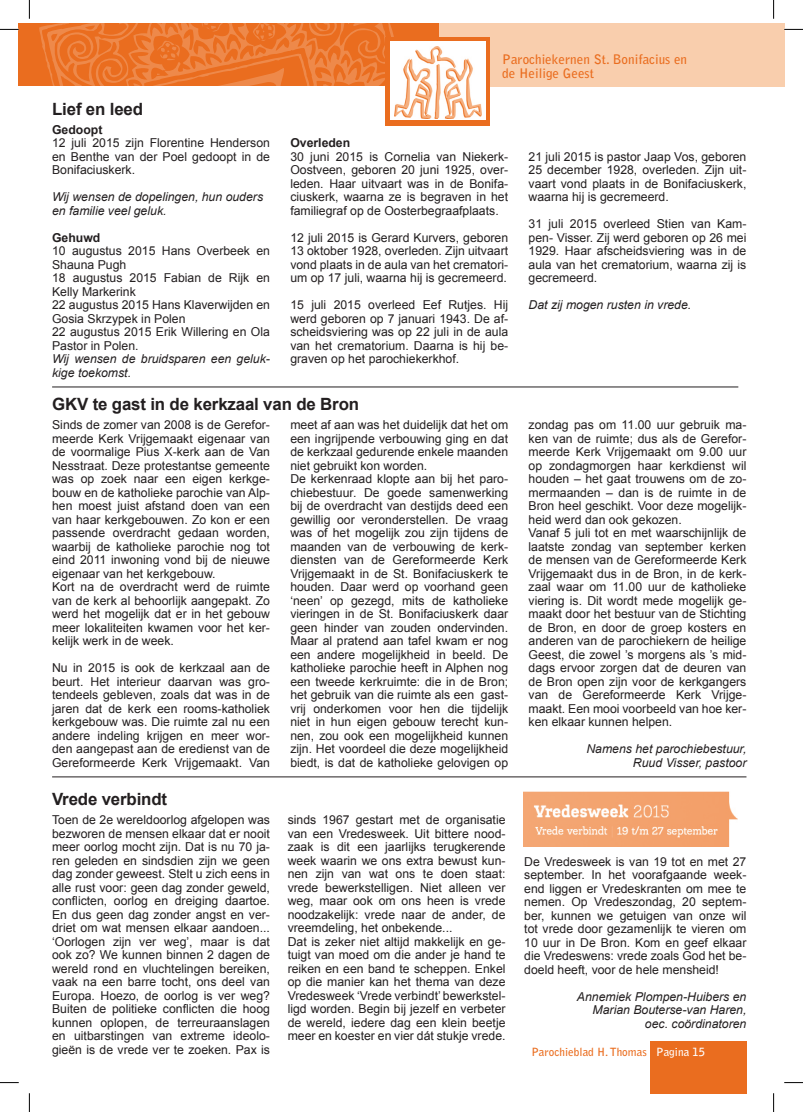
<style>
.page{position:relative;width:803px;height:1112px;background:#fff}
.page>*{position:absolute;margin:0;border:0;box-sizing:border-box;transform-origin:0 0}
.t1{font:700 16.88px "Arial";letter-spacing:-.01em;color:#231f20}
.t2{font:700 13.12px/13.8px "Bell Gothic Std";color:#ea6d1f}
.t3{font:12.25px/13.5px "Arial";color:#231f20;text-align:justify}
.t4{font:italic 12.25px/13.5px "Arial";color:#231f20}
.t5{font:700 12.25px "Arial";color:#231f20}
.t6{font:700 11.25px "Bell Gothic Std";color:#ea6d1f}
.s1{color:#fff}
</style>
<div class="page">
<div style="left:651px;top:1040px;width:96px;height:52px;background:#ea6d1f"></div>
<div style="left:439px;top:24px;width:345px;height:63px;background:#f9cead"></div>
<div style="left:19px;top:24px;width:420px;height:62px;background:#ea6d1f"></div>
<svg style="left:39px;top:23px;width:367px;height:64px"></svg>
<div style="left:386px;top:37px;width:104px;height:88px;background:#ea6d1f"></div>
<div style="left:390px;top:42px;width:95px;height:78px;background:#fff"></div>
<img style="left:394px;top:47px;width:88px;height:71px">
<hr style="left:52px;top:386px;width:686px;height:1px;background:#231f20">
<hr style="left:52px;top:776px;width:694px;height:1px;background:#231f20">
<img style="left:524px;top:791px;width:213px;height:55px">
<svg style="left:0;top:29px;width:19px;height:1px"></svg>
<svg style="left:784px;top:29px;width:19px;height:1px"></svg>
<svg style="left:0;top:1082px;width:19px;height:1px"></svg>
<svg style="left:784px;top:1082px;width:19px;height:1px"></svg>
<svg style="left:29px;top:0;width:1px;height:19px"></svg>
<svg style="left:29px;top:1093px;width:1px;height:18px"></svg>
<svg style="left:773px;top:0;width:1px;height:19px"></svg>
<svg style="left:773px;top:1093px;width:1px;height:18px"></svg>
<h1 class="t1" style="left:52px;top:97px;width:92px">Lief en leed</h1>
<p class="t5" style="left:52px;top:121px;width:52px">Gedoopt</p>
<p class="t3" style="left:52px;top:136px;width:219px">12 juli 2015 zijn Florentine Henderson en Benthe van der Poel gedoopt in de Bonifaciuskerk.</p>
<p class="t4" style="left:52px;top:190px;width:212px">Wij wensen de dopelingen, hun ouders en familie veel geluk.</p>
<p class="t5" style="left:52px;top:229px;width:50px">Gehuwd</p>
<p class="t3" style="left:52px;top:244px;width:219px;text-align:left">10 augustus 2015 Hans Overbeek en<br>Shauna Pugh<br>18 augustus 2015 Fabian de Rijk en<br>Kelly Markerink<br>22 augustus 2015 Hans Klaverwijden en<br>Gosia Skrzypek in Polen<br>22 augustus 2015 Erik Willering en Ola<br>Pastor in Polen.</p>
<p class="t4" style="left:52px;top:352px;width:219px">Wij wensen de bruidsparen een geluk&shy;kige toekomst.</p>
<p class="t2" style="left:502px;top:52px;width:186px">Parochiekernen St. Bonifacius en de Heilige Geest</p>
<p class="t5" style="left:290px;top:134px;width:61px">Overleden</p>
<p class="t3" style="left:290px;top:149px;width:219px">30 juni 2015 is Cornelia van Niekerk-Oostveen, geboren 20 juni 1925, over&shy;leden. Haar uitvaart was in de Bonifa&shy;ciuskerk, waarna ze is begraven in het familiegraf op de Oosterbegraafplaats.</p>
<p class="t3" style="left:290px;top:230px;width:219px">12 juli 2015 is Gerard Kurvers, geboren 13 oktober 1928, overleden. Zijn uitvaart vond plaats in de aula van het crematori&shy;um op 17 juli, waarna hij is gecremeerd.</p>
<p class="t3" style="left:290px;top:298px;width:219px">15 juli 2015 overleed Eef Rutjes. Hij werd geboren op 7 januari 1943. De af&shy;scheidsviering was op 22 juli in de aula van het crematorium. Daarna is hij be&shy;graven op het parochiekerkhof.</p>
<p class="t3" style="left:528px;top:149px;width:219px">21 juli 2015 is pastor Jaap Vos, geboren 25 december 1928, overleden. Zijn uit&shy;vaart vond plaats in de Bonifaciuskerk, waarna hij is gecremeerd.</p>
<p class="t3" style="left:528px;top:217px;width:219px">31 juli 2015 overleed Stien van Kam&shy;pen- Visser. Zij werd geboren op 26 mei 1929. Haar afscheidsviering was in de aula van het crematorium, waarna zij is gecremeerd.</p>
<p class="t4" style="left:528px;top:298px;width:164px">Dat zij mogen rusten in vrede.</p>
<h1 class="t1" style="left:52px;top:392px;width:308px">GKV te gast in de kerkzaal van de Bron</h1>
<p class="t3" style="left:52px;top:418px;width:219px;text-align:left">Sinds de zomer van 2008 is de Gerefor&shy;meerde Kerk Vrijgemaakt eigenaar van de voormalige Pius X-kerk aan de Van Nesstraat. Deze protestantse gemeente was op zoek naar een eigen kerkge&shy;bouw en de katholieke parochie van Alp&shy;hen moest juist afstand doen van een van haar kerkgebouwen. Zo kon er een passende overdracht gedaan worden, waarbij de katholieke parochie nog tot eind 2011 inwoning vond bij de nieuwe eigenaar van het kerkgebouw.<br>Kort na de overdracht werd de ruimte van de kerk al behoorlijk aangepakt. Zo werd het mogelijk dat er in het gebouw meer lokaliteiten kwamen voor het ker&shy;kelijk werk in de week.</p>
<p class="t3" style="left:52px;top:661px;width:219px">Nu in 2015 is ook de kerkzaal aan de beurt. Het interieur daarvan was gro&shy;tendeels gebleven, zoals dat was in de jaren dat de kerk een rooms-katholiek kerkgebouw was. Die ruimte zal nu een andere indeling krijgen en meer wor&shy;den aangepast aan de eredienst van de Gereformeerde Kerk Vrijgemaakt. Van</p>
<p class="t3" style="left:290px;top:418px;width:219px;text-align:left">meet af aan was het duidelijk dat het om een ingrijpende verbouwing ging en dat de kerkzaal gedurende enkele maanden niet gebruikt kon worden.<br>De kerkenraad klopte aan bij het paro&shy;chiebestuur. De goede samenwerking bij de overdracht van destijds deed een gewillig oor veronderstellen. De vraag was of het mogelijk zou zijn tijdens de maanden van de verbouwing de kerk&shy;diensten van de Gereformeerde Kerk Vrijgemaakt in de St. Bonifaciuskerk te houden. Daar werd op voorhand geen ‘neen’ op gezegd, mits de katholieke vieringen in de St. Bonifaciuskerk daar geen hinder van zouden ondervinden.<br>Maar al pratend aan tafel kwam er nog een andere mogelijkheid in beeld. De katholieke parochie heeft in Alphen nog een tweede kerkruimte: die in de Bron; het gebruik van die ruimte als een gast&shy;vrij onderkomen voor hen die tijdelijk niet in hun eigen gebouw terecht kun&shy;nen, zou ook een mogelijkheid kunnen zijn. Het voordeel die deze mogelijkheid biedt, is dat de katholieke gelovigen op</p>
<p class="t3" style="left:528px;top:418px;width:219px;text-align:left">zondag pas om 11.00 uur gebruik ma&shy;ken van de ruimte; dus als de Gerefor&shy;meerde Kerk Vrijgemaakt om 9.00 uur op zondagmorgen haar kerkdienst wil houden – het gaat trouwens om de zo&shy;mermaanden – dan is de ruimte in de Bron heel geschikt. Voor deze mogelijk&shy;heid werd dan ook gekozen.<br>Vanaf 5 juli tot en met waarschijnlijk de laatste zondag van september kerken de mensen van de Gereformeerde Kerk Vrijgemaakt dus in de Bron, in de kerk&shy;zaal waar om 11.00 uur de katholieke viering is. Dit wordt mede mogelijk ge&shy;maakt door het bestuur van de Stichting de Bron, en door de groep kosters en anderen van de parochiekern de heilige Geest, die zowel ’s morgens als ’s mid&shy;dags ervoor zorgen dat de deuren van de Bron open zijn voor de kerkgangers van de Gereformeerde Kerk Vrijge&shy;maakt. Een mooi voorbeeld van hoe ker&shy;ken elkaar kunnen helpen.</p>
<p class="t4" style="left:586px;top:742px;width:162px;text-align:right">Namens het parochiebestuur,<br>Ruud Visser, pastoor</p>
<h1 class="t1" style="left:52px;top:787px;width:117px">Vrede verbindt</h1>
<p class="t3" style="left:52px;top:812px;width:219px">Toen de 2e wereldoorlog afgelopen was bezworen de mensen elkaar dat er nooit meer oorlog mocht zijn. Dat is nu 70 ja&shy;ren geleden en sindsdien zijn we geen dag zonder geweest. Stelt u zich eens in alle rust voor: geen dag zonder geweld, conflicten, oorlog en dreiging daartoe.<br>En dus geen dag zonder angst en ver&shy;driet om wat mensen elkaar aandoen... ‘Oorlogen zijn ver weg’, maar is dat ook zo? We kunnen binnen 2 dagen de wereld rond en vluchtelingen bereiken, vaak na een barre tocht, ons deel van Europa. Hoezo, de oorlog is ver weg?<br>Buiten de politieke conflicten die hoog kunnen oplopen, de terreuraanslagen en uitbarstingen van extreme ideolo&shy;gieën is de vrede ver te zoeken. Pax is</p>
<p class="t3" style="left:288px;top:812px;width:219px;text-align:left">sinds 1967 gestart met de organisatie van een Vredesweek. Uit bittere nood&shy;zaak is dit een jaarlijks terugkerende week waarin we ons extra bewust kun&shy;nen zijn van wat ons te doen staat: vrede bewerkstelligen. Niet alleen ver weg, maar ook om ons heen is vrede noodzakelijk: vrede naar de ander, de vreemdeling, het onbekende...<br>Dat is zeker niet altijd makkelijk en ge&shy;tuigt van moed om die ander je hand te reiken en een band te scheppen. Enkel op die manier kan het thema van deze Vredesweek ‘Vrede verbindt’ bewerkstel&shy;ligd worden. Begin bij jezelf en verbeter de wereld, iedere dag een klein beetje meer en koester en vier dát stukje vrede.</p>
<p class="t3" style="left:524px;top:854px;width:224px">De Vredesweek is van 19 tot en met 27 september. In het voorafgaande week&shy;end liggen er Vredeskranten om mee te nemen. Op Vredeszondag, 20 septem&shy;ber, kunnen we getuigen van onze wil tot vrede door gezamenlijk te vieren om 10 uur in De Bron. Kom en geef elkaar die Vredeswens: vrede zoals God het be&shy;doeld heeft, voor de hele mensheid!</p>
<p class="t4" style="left:577px;top:989px;width:171px;text-align:right">Annemiek Plompen-Huibers en<br>Marian Bouterse-van Haren, oec. coördinatoren</p>
<p class="t6" style="left:531px;top:1044px;width:175px">Parochieblad H. Thomas <span class="s1">Pagina 15</span></p>
</div>
